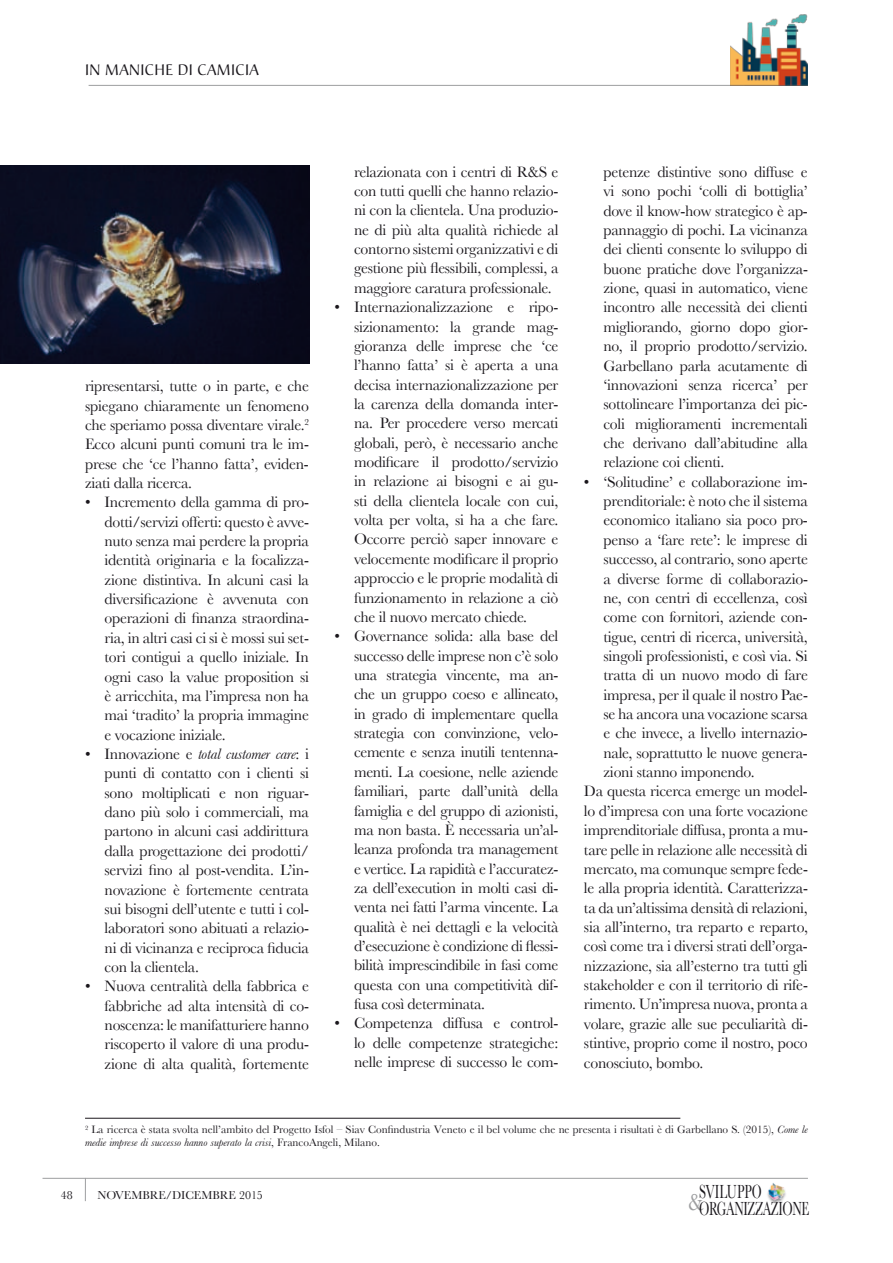
<style>
.page{position:relative;width:893px;height:1263px;background:#fff}
.page>*{position:absolute;margin:0;border:0;box-sizing:border-box;transform-origin:0 0}
.t1{font:24.6px "Baskerville";color:#9d9ea0;scale:.9 1}
.t2{font:19.95px/17.2px "Baskerville";letter-spacing:-.03em;color:#1a171c;scale:.65 1}
.t3{font:15.75px/19.4px "Baskerville";letter-spacing:-.015em;color:#1a171c;text-align:justify}
.t4{font:15px "Christiana";letter-spacing:.02em;color:#1a171c}
.t5{font:12px "Baskerville";letter-spacing:-.005em;color:#1a171c}
.t6{font:11.25px/12.8px "Baskerville";color:#1a171c}
.s1{font-style:italic}
</style>
<div class="page">
<hr style="left:89px;top:85px;width:719px;height:1px;background:#9d9ea0">
<img style="left:767px;top:1183px;width:19px;height:21px">
<img style="left:730px;top:14px;width:78px;height:71px">
<svg style="left:85px;top:1179px;width:1px;height:22px"></svg>
<hr style="left:43px;top:1178px;width:765px;height:1px;background:#9d9ea0">
<img style="left:0;top:166px;width:309px;height:198px">
<hr style="left:85px;top:1118px;width:595px;height:1px;background:#1a171c">
<p class="t4" style="left:85px;top:61px;width:175px">IN MANICHE DI CAMICIA</p>
<p class="t3" style="left:85px;top:376px;width:225px">ripresentarsi, tutte o in parte, e che spiegano chiaramente un fenomeno che speriamo possa diventare virale.<sup>2<br></sup>Ecco alcuni punti comuni tra le im&shy;prese che ‘ce l’hanno fatta’, eviden&shy;ziati dalla ricerca.</p>
<p class="t3" style="left:105px;top:492px;width:206px;text-indent:-19px">• Incremento della gamma di pro&shy;dotti/servizi offerti: questo è avve&shy;nuto senza mai perdere la propria identità originaria e la focalizza&shy;zione distintiva. In alcuni casi la diversificazione è avvenuta con operazioni di finanza straordina&shy;ria, in altri casi ci si è mossi sui set&shy;tori contigui a quello iniziale. In ogni caso la value proposition si è arricchita, ma l’impresa non ha mai ‘tradito’ la propria immagine e vocazione iniziale.</p>
<p class="t3" style="left:105px;top:744px;width:206px;text-indent:-19px">• Innovazione e <span class="s1">total customer care</span>: i punti di contatto con i clienti si sono moltiplicati e non riguar&shy;dano più solo i commerciali, ma partono in alcuni casi addirittura dalla progettazione dei prodotti/ servizi fino al post-vendita. L’in&shy;novazione è fortemente centrata sui bisogni dell’utente e tutti i col&shy;laboratori sono abituati a relazio&shy;ni di vicinanza e reciproca fiducia con la clientela.</p>
<p class="t3" style="left:105px;top:976px;width:206px;text-indent:-19px">• Nuova centralità della fabbrica e fabbriche ad alta intensità di co&shy;noscenza: le manifatturiere hanno riscoperto il valore di una produ&shy;zione di alta qualità, fortemente</p>
<p class="t3" style="left:354px;top:162px;width:206px">relazionata con i centri di R&amp;S e con tutti quelli che hanno relazio&shy;ni con la clientela. Una produzio&shy;ne di più alta qualità richiede al contorno sistemi organizzativi e di gestione più flessibili, complessi, a maggiore caratura professionale.</p>
<p class="t3" style="left:354px;top:297px;width:206px;text-indent:-19px">• Internazionalizzazione e ripo&shy;sizionamento: la grande mag&shy;gioranza delle imprese che ‘ce l’hanno fatta’ si è aperta a una decisa internazionalizzazione per la carenza della domanda inter&shy;na. Per procedere verso mercati globali, però, è necessario anche modificare il prodotto/servizio in relazione ai bisogni e ai gu&shy;sti della clientela locale con cui, volta per volta, si ha a che fare.<br>Occorre perciò saper innovare e velocemente modificare il proprio approccio e le proprie modalità di funzionamento in relazione a ciò che il nuovo mercato chiede.</p>
<p class="t3" style="left:354px;top:626px;width:206px;text-indent:-19px">• Governance solida: alla base del successo delle imprese non c’è solo una strategia vincente, ma an&shy;che un gruppo coeso e allineato, in grado di implementare quella strategia con convinzione, velo&shy;cemente e senza inutili tentenna&shy;menti. La coesione, nelle aziende familiari, parte dall’unità della famiglia e del gruppo di azionisti, ma non basta. È necessaria un’al&shy;leanza profonda tra management e vertice. La rapidità e l’accuratez&shy;za dell’execution in molti casi di&shy;venta nei fatti l’arma vincente. La qualità è nei dettagli e la velocità d’esecuzione è condizione di flessi&shy;bilità imprescindibile in fasi come questa con una competitività dif&shy;fusa così determinata.</p>
<p class="t3" style="left:354px;top:1013px;width:206px;text-indent:-19px">• Competenza diffusa e control&shy;lo delle competenze strategiche: nelle imprese di successo le com-</p>
<p class="t3" style="left:603px;top:162px;width:206px">petenze distintive sono diffuse e vi sono pochi ‘colli di bottiglia’ dove il know-how strategico è ap&shy;pannaggio di pochi. La vicinanza dei clienti consente lo sviluppo di buone pratiche dove l’organizza&shy;zione, quasi in automatico, viene incontro alle necessità dei clienti migliorando, giorno dopo gior&shy;no, il proprio prodotto/servizio.<br>Garbellano parla acutamente di ‘innovazioni senza ricerca’ per sottolineare l’importanza dei pic&shy;coli miglioramenti incrementali che derivano dall’abitudine alla relazione coi clienti.</p>
<p class="t3" style="left:584px;top:472px;width:225px">• ‘Solitudine’ e collaborazione im-</p>
<p class="t3" style="left:603px;top:491px;width:206px">prenditoriale: è noto che il sistema</p>
<p class="t3" style="left:603px;top:510px;width:206px">economico italiano sia poco pro-</p>
<p class="t3" style="left:603px;top:530px;width:206px">penso a ‘fare rete’: le imprese di</p>
<p class="t3" style="left:603px;top:549px;width:206px">successo, al contrario, sono aperte</p>
<p class="t3" style="left:603px;top:569px;width:206px">a diverse forme di collaborazio-</p>
<p class="t3" style="left:603px;top:588px;width:206px">ne, con centri di eccellenza, così</p>
<p class="t3" style="left:603px;top:607px;width:206px">come con fornitori, aziende con-</p>
<p class="t3" style="left:603px;top:627px;width:206px">tigue, centri di ricerca, università,</p>
<p class="t3" style="left:603px;top:646px;width:206px">singoli professionisti, e così via. Si</p>
<p class="t3" style="left:603px;top:665px;width:206px">tratta di un nuovo modo di fare</p>
<p class="t3" style="left:603px;top:685px;width:206px">impresa, per il quale il nostro Pae-</p>
<p class="t3" style="left:603px;top:704px;width:206px">se ha ancora una vocazione scarsa</p>
<p class="t3" style="left:603px;top:723px;width:206px">e che invece, a livello internazio-</p>
<p class="t3" style="left:603px;top:743px;width:206px">nale, soprattutto le nuove genera-</p>
<p class="t3" style="left:603px;top:762px;width:153px">zioni stanno imponendo.</p>
<p class="t3" style="left:584px;top:781px;width:225px">Da questa ricerca emerge un model-</p>
<p class="t3" style="left:584px;top:801px;width:225px">lo d’impresa con una forte vocazione</p>
<p class="t3" style="left:584px;top:820px;width:225px">imprenditoriale diffusa, pronta a mu-</p>
<p class="t3" style="left:584px;top:840px;width:225px">tare pelle in relazione alle necessità di</p>
<p class="t3" style="left:584px;top:859px;width:225px">mercato, ma comunque sempre fede-</p>
<p class="t3" style="left:584px;top:878px;width:225px">le alla propria identità. Caratterizza-</p>
<p class="t3" style="left:584px;top:898px;width:225px">ta da un’altissima densità di relazioni,</p>
<p class="t3" style="left:584px;top:917px;width:225px">sia all’interno, tra reparto e reparto,</p>
<p class="t3" style="left:584px;top:936px;width:225px">così come tra i diversi strati dell’orga-</p>
<p class="t3" style="left:584px;top:956px;width:225px">nizzazione, sia all’esterno tra tutti gli</p>
<p class="t3" style="left:584px;top:975px;width:225px">stakeholder e con il territorio di rife-</p>
<p class="t3" style="left:584px;top:994px;width:225px">rimento. Un’impresa nuova, pronta a</p>
<p class="t3" style="left:584px;top:1014px;width:225px">volare, grazie alle sue peculiarità di-</p>
<p class="t3" style="left:584px;top:1033px;width:225px">stintive, proprio come il nostro, poco</p>
<p class="t3" style="left:584px;top:1052px;width:121px">conosciuto, bombo.</p>
<p class="t6" style="left:85px;top:1123px;width:724px"><sup>2</sup> La ricerca è stata svolta nell’ambito del Progetto Isfol – Siav Confindustria Veneto e il bel volume che ne presenta i risultati è di Garbellano S. (2015), <span class="s1">Come le medie imprese di successo hanno superato la crisi</span>, FrancoAngeli, Milano.</p>
<p class="t5" style="left:61px;top:1188px;width:13px">48</p>
<p class="t5" style="left:98px;top:1188px;width:167px">Novembre/dicembre 2015</p>
<p class="t2" style="left:699px;top:1183px;width:171px">SVILUPPO<br>ORGANIZZAZIONE</p>
<h1 class="t1" style="left:688px;top:1187px;width:19px">&amp;</h1>
</div>
